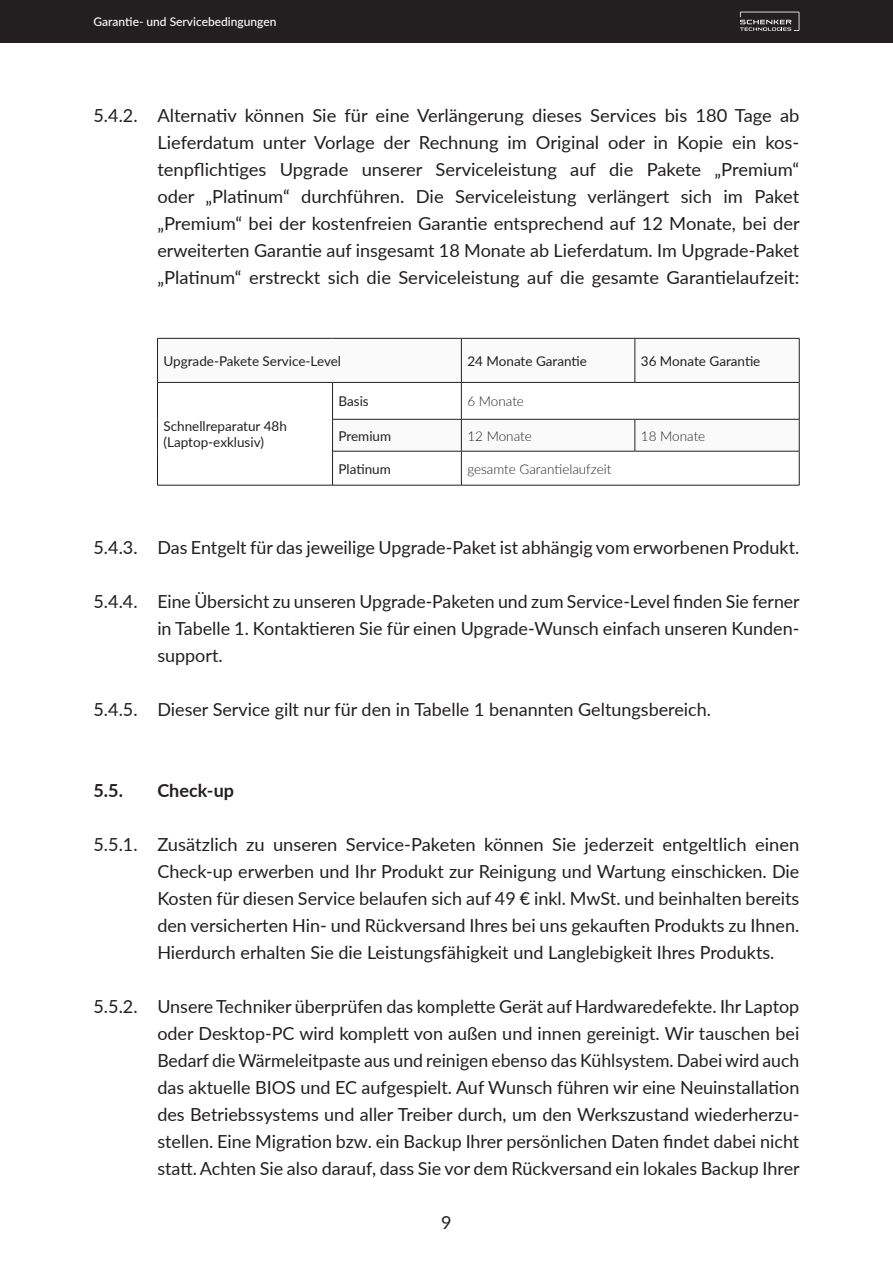
<style>
.page{position:relative;width:893px;height:1263px;background:#fff}
.page>*{position:absolute;margin:0;border:0;box-sizing:border-box;transform-origin:0 0}
.t1{font:18px/27px "Lato";color:#231f20;text-align:justify}
.t2{font:700 18px "Lato";color:#231f20}
.Tabellenkopf{font:13.5px "Lato";color:#231f20}
.Tabellenkopf-2{font:300 13.5px "Lato";color:#231f20}
.t3{font:500 12px "Lato";color:#fff}
</style>
<div class="page">
<div style="left:0;top:0;width:893px;height:43px;background:#231f20"></div>
<svg style="left:740px;top:12px;width:59px;height:19px"></svg>
<svg style="left:158px;top:339px;width:641px;height:112px"></svg>
<hr style="left:157px;top:338px;width:176px;height:1px;background:#231f20">
<hr style="left:157px;top:338px;width:1px;height:44px;background:#231f20">
<hr style="left:333px;top:338px;width:128px;height:1px;background:#231f20">
<hr style="left:461px;top:338px;width:174px;height:1px;background:#231f20">
<hr style="left:635px;top:338px;width:164px;height:1px;background:#231f20">
<hr style="left:799px;top:338px;width:1px;height:44px;background:#231f20">
<hr style="left:157px;top:382px;width:1px;height:37px;background:#231f20">
<hr style="left:799px;top:382px;width:1px;height:37px;background:#231f20">
<hr style="left:157px;top:419px;width:1px;height:32px;background:#231f20">
<hr style="left:799px;top:419px;width:1px;height:32px;background:#231f20">
<hr style="left:157px;top:451px;width:1px;height:34px;background:#231f20">
<hr style="left:799px;top:451px;width:1px;height:34px;background:#231f20">
<hr style="left:157px;top:485px;width:176px;height:1px;background:#231f20">
<hr style="left:333px;top:485px;width:128px;height:1px;background:#231f20">
<hr style="left:461px;top:485px;width:174px;height:1px;background:#231f20">
<hr style="left:635px;top:485px;width:164px;height:1px;background:#231f20">
<hr style="left:635px;top:420px;width:1px;height:31px;background:#231f20">
<hr style="left:461px;top:338px;width:1px;height:44px;background:#231f20">
<hr style="left:634px;top:338px;width:1px;height:44px;background:#231f20">
<hr style="left:333px;top:419px;width:128px;height:1px;background:#231f20">
<hr style="left:333px;top:451px;width:128px;height:1px;background:#231f20">
<hr style="left:461px;top:383px;width:1px;height:36px;background:#231f20">
<hr style="left:461px;top:420px;width:1px;height:31px;background:#231f20">
<hr style="left:461px;top:452px;width:1px;height:33px;background:#231f20">
<hr style="left:461px;top:419px;width:174px;height:1px;background:#231f20">
<hr style="left:635px;top:419px;width:164px;height:1px;background:#231f20">
<hr style="left:461px;top:451px;width:174px;height:1px;background:#231f20">
<hr style="left:635px;top:451px;width:164px;height:1px;background:#231f20">
<hr style="left:332px;top:383px;width:1px;height:36px;background:#231f20">
<hr style="left:332px;top:419px;width:1px;height:32px;background:#231f20">
<hr style="left:332px;top:451px;width:1px;height:34px;background:#231f20">
<hr style="left:158px;top:382px;width:175px;height:1px;background:#231f20">
<hr style="left:333px;top:382px;width:128px;height:1px;background:#231f20">
<hr style="left:461px;top:382px;width:174px;height:1px;background:#231f20">
<hr style="left:635px;top:382px;width:164px;height:1px;background:#231f20">
<p class="t3" style="left:94px;top:13px;width:184px">Garantie- und Servicebedingungen</p>
<p class="t1" style="left:157px;top:101px;width:644px;text-indent:-64px">5.4.2. Alternativ können Sie für eine Verlängerung dieses Services bis 180 Tage ab Lieferdatum unter Vorlage der Rechnung im Original oder in Kopie ein kos&shy;tenpflichtiges Upgrade unserer Serviceleistung auf die Pakete „Premium“ oder „Platinum“ durchführen. Die Serviceleistung verlängert sich im Paket „Premium“ bei der kostenfreien Garantie entsprechend auf 12 Monate, bei der erweiterten Garantie auf insgesamt 18 Monate ab Lieferdatum. Im Upgrade-Paket „Platinum“ erstreckt sich die Serviceleistung auf die gesamte Garantielaufzeit:</p>
<p class="Tabellenkopf" style="left:164px;top:351px;width:179px">Upgrade-Pakete Service-Level</p>
<p class="Tabellenkopf" style="left:467px;top:351px;width:121px">24 Monate Garantie</p>
<p class="Tabellenkopf" style="left:641px;top:351px;width:121px">36 Monate Garantie</p>
<p class="Tabellenkopf" style="left:164px;top:417px;width:125px">Schnellreparatur 48h</p>
<p class="Tabellenkopf" style="left:164px;top:433px;width:102px">(Laptop-exklusiv)</p>
<p class="Tabellenkopf" style="left:339px;top:392px;width:32px">Basis</p>
<p class="Tabellenkopf-2" style="left:467px;top:392px;width:58px">6 Monate</p>
<p class="Tabellenkopf" style="left:339px;top:426px;width:54px">Premium</p>
<p class="Tabellenkopf-2" style="left:467px;top:426px;width:66px">12 Monate</p>
<p class="Tabellenkopf-2" style="left:641px;top:426px;width:66px">18 Monate</p>
<p class="Tabellenkopf" style="left:339px;top:459px;width:54px">Platinum</p>
<p class="Tabellenkopf-2" style="left:467px;top:459px;width:146px">gesamte Garantielaufzeit</p>
<p class="t1" style="left:94px;top:533px;width:707px">5.4.3. Das Entgelt für das jeweilige Upgrade-Paket ist abhängig vom erworbenen Produkt.</p>
<p class="t1" style="left:157px;top:587px;width:644px;text-indent:-64px">5.4.4. Eine Übersicht zu unseren Upgrade-Paketen und zum Service-Level finden Sie ferner in Tabelle 1. Kontaktieren Sie für einen Upgrade-Wunsch einfach unseren Kunden&shy;support.</p>
<p class="t1" style="left:94px;top:695px;width:619px">5.4.5. Dieser Service gilt nur für den in Tabelle 1 benannten Geltungsbereich.</p>
<p class="t2" style="left:94px;top:777px;width:31px">5.5.</p>
<p class="t2" style="left:157px;top:777px;width:78px">Check-up</p>
<p class="t1" style="left:157px;top:830px;width:644px;text-indent:-64px">5.5.1. Zusätzlich zu unseren Service-Paketen können Sie jederzeit entgeltlich einen Check-up erwerben und Ihr Produkt zur Reinigung und Wartung einschicken. Die Kosten für diesen Service belaufen sich auf 49 € inkl. MwSt. und beinhalten bereits den versicherten Hin- und Rückversand Ihres bei uns gekauften Produkts zu Ihnen.<br>Hierdurch erhalten Sie die Leistungsfähigkeit und Langlebigkeit Ihres Produkts.</p>
<p class="t1" style="left:157px;top:992px;width:644px;text-indent:-64px">5.5.2. Unsere Techniker überprüfen das komplette Gerät auf Hardwaredefekte. Ihr Laptop oder Desktop-PC wird komplett von außen und innen gereinigt. Wir tauschen bei Bedarf die Wärmeleitpaste aus und reinigen ebenso das Kühlsystem. Dabei wird auch das aktuelle BIOS und EC aufgespielt. Auf Wunsch führen wir eine Neuinstallation des Betriebssystems und aller Treiber durch, um den Werkszustand wiederherzu&shy;stellen. Eine Migration bzw. ein Backup Ihrer persönlichen Daten findet dabei nicht statt. Achten Sie also darauf, dass Sie vor dem Rückversand ein lokales Backup Ihrer</p>
<p class="t1" style="left:441px;top:1208px;width:12px">9</p>
</div>
